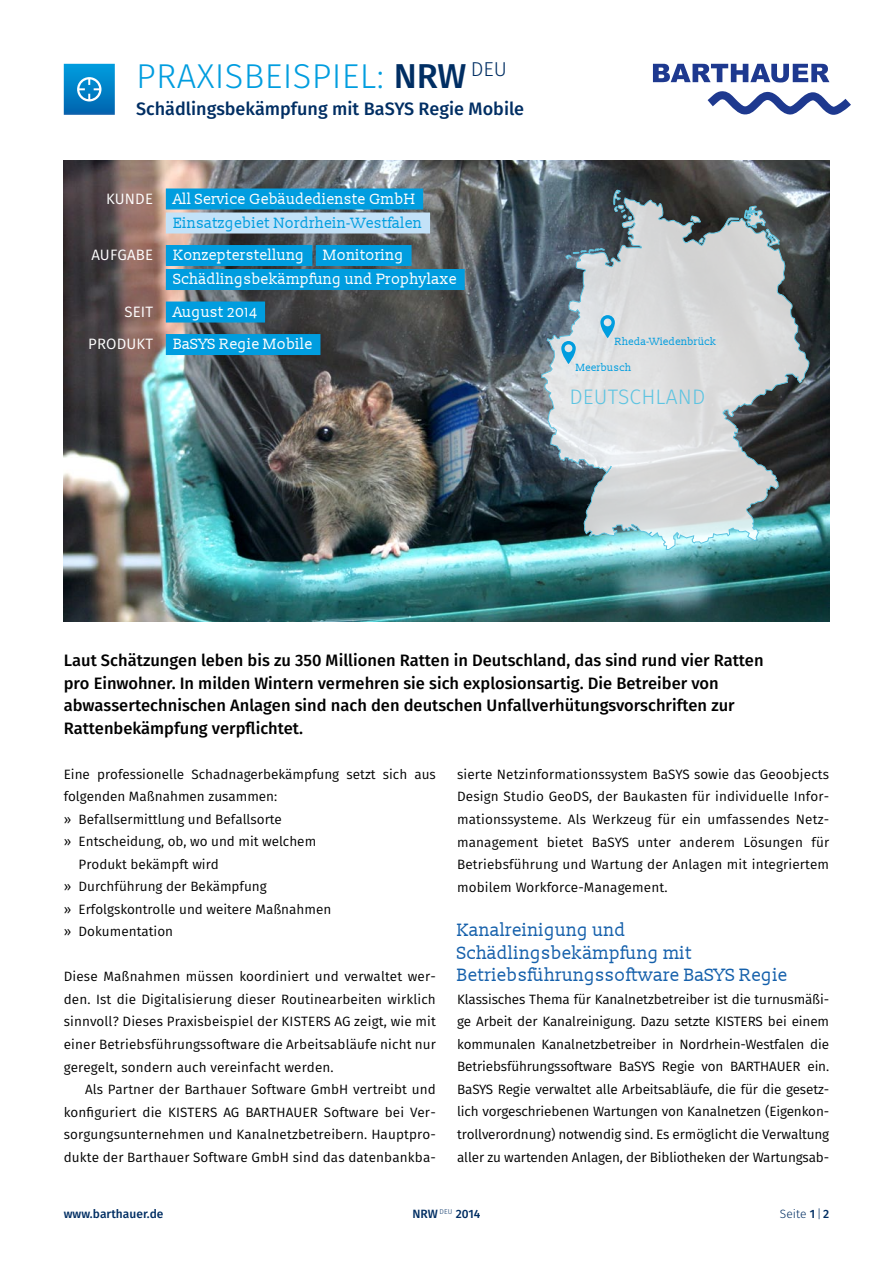
<style>
.page{position:relative;width:893px;height:1263px;background:#fff}
.page>*{position:absolute;margin:0;border:0;box-sizing:border-box;transform-origin:0 0}
.t1{font:300 34.5px "Fira Sans";letter-spacing:.01em;color:#009ddf}
.t2{font:300 21px "Fira Sans";letter-spacing:.01em;color:#5ec4e1}
.t3{font:18px/22.5px "Slabo 13 px";color:#1560ab}
.t4{font:500 18px "Fira Sans";color:#002e63}
.t5{font:500 16.5px/22.5px "Fira Sans";color:#000}
.t6{font:15px/24px "Slabo 13 px";color:#fff}
.t7{font:15px "Slabo 13 px";color:#009ddf}
.t8{font:15px "Fira Sans";letter-spacing:.01em;color:#fff}
.t9{font:13.5px/22.5px "Fira Sans";color:#000;text-align:justify}
.t10{font:500 12px "Fira Sans";color:#002e63}
.t11{font:300 12px "Fira Sans";color:#002e63}
.t12{font:10.5px "Slabo 13 px";color:#009ddf}
.s1{font-weight:500;color:#002e63}
.s2{font-weight:300}
.s3{font-weight:500}
</style>
<div class="page">
<img style="left:64px;top:160px;width:765px;height:461px">
<div style="left:166px;top:188px;width:257px;height:21px;background:#009ddf"></div>
<div style="left:166px;top:212px;width:264px;height:21px;background:#c3e2f8"></div>
<div style="left:166px;top:245px;width:146px;height:21px;background:#009ddf"></div>
<div style="left:316px;top:245px;width:96px;height:21px;background:#009ddf"></div>
<div style="left:166px;top:269px;width:299px;height:21px;background:#009ddf"></div>
<div style="left:166px;top:301px;width:99px;height:21px;background:#009ddf"></div>
<div style="left:166px;top:334px;width:154px;height:21px;background:#009ddf"></div>
<svg style="left:653px;top:64px;width:198px;height:51px"></svg>
<svg style="left:64px;top:64px;width:51px;height:51px;background:#168bcb"></svg>
<svg style="left:541px;top:160px;width:269px;height:390px;background:#9ca5a8"></svg>
<svg style="left:561px;top:341px;width:15px;height:23px"></svg>
<svg style="left:600px;top:315px;width:15px;height:23px"></svg>
<h1 class="t1" style="left:136px;top:51px;width:372px">PRAXISBEISPIEL: <span class="s1">NRW</span> <sup>DEU</sup></h1>
<h3 class="t4" style="left:136px;top:94px;width:390px">Schädlingsbekämpfung mit BaSYS Regie Mobile</h3>
<p class="t8" style="left:106px;top:187px;width:48px">Kunde</p>
<p class="t6" style="left:173px;top:186px;width:244px">All Service Gebäudedienste GmbH</p>
<p class="t7" style="left:173px;top:213px;width:251px">Einsatzgebiet Nordrhein-Westfalen</p>
<p class="t8" style="left:91px;top:244px;width:63px">Aufgabe</p>
<p class="t6" style="left:173px;top:243px;width:285px">Konzepterstellung Monitoring<br>Schädlingsbekämpfung und Prophylaxe</p>
<p class="t8" style="left:124px;top:300px;width:30px">seit</p>
<p class="t6" style="left:173px;top:299px;width:86px">August 2014</p>
<p class="t8" style="left:88px;top:333px;width:66px">Produkt</p>
<p class="t6" style="left:173px;top:332px;width:141px">BaSYS Regie Mobile</p>
<p class="t12" style="left:615px;top:335px;width:103px">Rheda-Wiedenbrück</p>
<p class="t12" style="left:576px;top:361px;width:57px">Meerbusch</p>
<h2 class="t2" style="left:569px;top:381px;width:134px">DEUTSCHLAND</h2>
<p class="t5" style="left:64px;top:648px;width:701px">Laut Schätzungen leben bis zu 350 Millionen Ratten in Deutschland, das sind rund vier Ratten pro Einwohner. In milden Wintern vermehren sie sich explosionsartig. Die Betreiber von abwassertechnischen Anlagen sind nach den deutschen Unfallverhütungsvorschriften zur Rattenbekämpfung verpflichtet.</p>
<p class="t9" style="left:64px;top:763px;width:374px">Eine professionelle Schadnagerbekämpfung setzt sich aus</p>
<p class="t9" style="left:64px;top:785px;width:215px">folgenden Maßnahmen zusammen:</p>
<p class="t9" style="left:64px;top:808px;width:220px">» Befallsermittlung und Befallsorte</p>
<p class="t9" style="left:64px;top:830px;width:254px">» Entscheidung, ob, wo und mit welchem</p>
<p class="t9" style="left:79px;top:853px;width:142px">Produkt bekämpft wird</p>
<p class="t9" style="left:64px;top:875px;width:205px">» Durchführung der Bekämpfung</p>
<p class="t9" style="left:64px;top:898px;width:269px">» Erfolgskontrolle und weitere Maßnahmen</p>
<p class="t9" style="left:64px;top:920px;width:111px">» Dokumentation</p>
<p class="t9" style="left:64px;top:965px;width:374px">Diese Maßnahmen müssen koordiniert und verwaltet wer&shy;den. Ist die Digitalisierung dieser Routinearbeiten wirklich sinnvoll? Dieses Praxisbeispiel der KISTERS</p>
<p class="t9" style="left:457px;top:763px;width:374px">sierte N etzinformationssystem BaSYS sowie das Geoobjects Design Studio GeoDS, der Baukasten für individuelle I nfor&shy;mationssysteme. Als Werkzeug für ein umfassendes N etz&shy;management bietet BaSYS unter anderem Lösungen für Betriebsführung und Wartung der Anlagen mit integriertem mobilem Workforce-Management.</p>
<h3 class="t3" style="left:457px;top:918px;width:332px">Kanalreinigung und<br>Schädlingsbekämpfung mit<br>Betriebsführungssoftware BaSYS Regie</h3>
<p class="t9" style="left:457px;top:988px;width:374px">Klassisches Thema für Kanalnetzbetreiber ist die turnusmäßi&shy;ge Arbeit der Kanalreinigung. Dazu setzte KISTERS</p>
<p class="t9" style="left:457px;top:1010px;width:374px;text-indent:311px">bei einem kommunalen Kanalnetzbetreiber in Nordrhein-Westfalen die Betriebsführungssoftware BaSYS Regie von BARTHAUER</p>
<p class="t9" style="left:64px;top:1010px;width:374px;text-indent:271px">AG zeigt, wie mit einer Betriebsführungssoftware die Arbeitsabläufe nicht nur geregelt, sondern auch vereinfacht werden.</p>
<p class="t9" style="left:64px;top:1078px;width:374px;text-indent:21px">Als Partner der Barthauer Software GmbH vertreibt und konfiguriert die KISTERS</p>
<p class="t9" style="left:457px;top:1055px;width:374px;text-indent:350px">ein.<br>BaSYS Regie verwaltet alle Arbeitsabläufe, die für die gesetz&shy;lich vorgeschriebenen Wartungen von Kanalnetzen (Eigenkon&shy;trollverordnung) notwendig sind. Es ermöglicht die Verwaltung aller zu wartenden Anlagen, der Bibliotheken der Wartungsab-</p>
<p class="t9" style="left:64px;top:1100px;width:374px;text-indent:260px">Software bei Ver&shy;sorgungsunternehmen und Kanalnetzbetreibern. Hauptpro&shy;dukte der Barthauer Software GmbH sind das datenbankba-</p>
<p class="t9" style="left:223px;top:1100px;width:79px">AG BARTHAUER</p>
<p class="t10" style="left:64px;top:1204px;width:101px">www.barthauer.de</p>
<p class="t10" style="left:412px;top:1204px;width:222px">NRW <sup>DEU</sup> 2014 <span class="s2">S</span></p>
<p class="t11" style="left:786px;top:1205px;width:44px">EITE <span class="s3">1</span> |<span class="s3">2</span></p>
</div>
